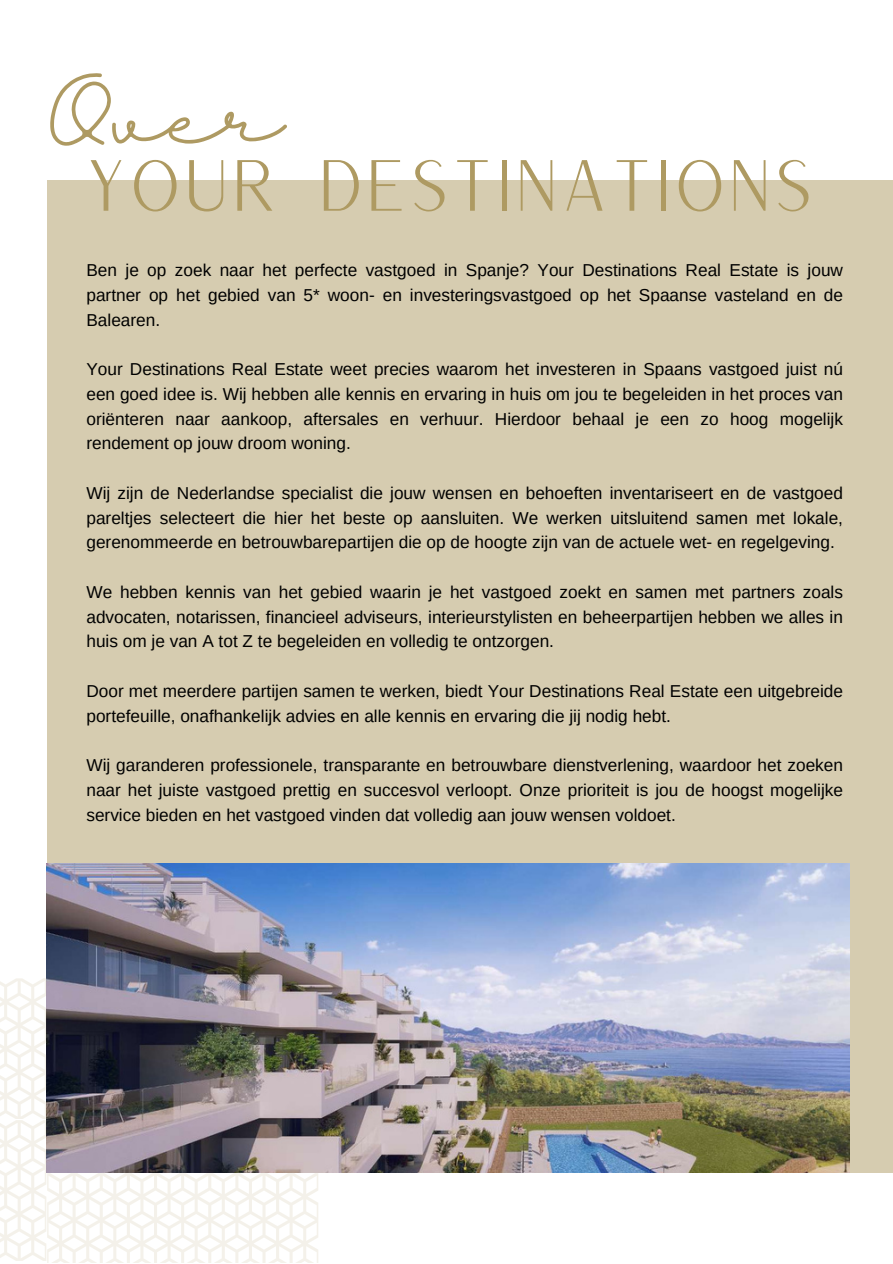
<style>
.page{position:relative;width:893px;height:1264px;background:#fff}
.page>*{position:absolute;margin:0;border:0;box-sizing:border-box;transform-origin:0 0}
.t1{font:70.5px "Versailles";color:#ae9a62}
.t2{font:69.75px "Halimun";color:#ae9a62}
.t3{font:17.25px/24.8px "Arimo";color:#000;text-align:justify}
</style>
<div class="page">
<div style="left:47px;top:180px;width:845px;height:993px;background:#d6ccb0"></div>
<img style="left:47px;top:863px;width:802px;height:309px">
<svg style="left:0;top:978px;width:318px;height:284px"></svg>
<p class="t2" style="left:47px;top:79px;width:238px">Over</p>
<p class="t1" style="left:84px;top:140px;width:732px">YOUR DESTINATIONS</p>
<p class="t3" style="left:86px;top:258px;width:758px">Ben je op zoek naar het perfecte vastgoed in Spanje? Your Destinations Real Estate is jouw partner op het gebied van 5* woon- en investeringsvastgoed op het Spaanse vasteland en de Balearen.</p>
<p class="t3" style="left:86px;top:357px;width:758px">Your Destinations Real Estate weet precies waarom het investeren in Spaans vastgoed juist nú een goed idee is. Wij hebben alle kennis en ervaring in huis om jou te begeleiden in het proces van oriënteren naar aankoop, aftersales en verhuur. Hierdoor behaal je een zo hoog mogelijk rendement op jouw droom woning.</p>
<p class="t3" style="left:86px;top:480px;width:758px">Wij zijn de Nederlandse specialist die jouw wensen en behoeften inventariseert en de vastgoed pareltjes selecteert die hier het beste op aansluiten. We werken uitsluitend samen met lokale, gerenommeerde en betrouwbarepartijen die op de hoogte zijn van de actuele wet- en regelgeving.</p>
<p class="t3" style="left:86px;top:579px;width:758px">We hebben kennis van het gebied waarin je het vastgoed zoekt en samen met partners zoals advocaten, notarissen, financieel adviseurs, interieurstylisten en beheerpartijen hebben we alles in huis om je van A tot Z te begeleiden en volledig te ontzorgen.</p>
<p class="t3" style="left:86px;top:678px;width:758px">Door met meerdere partijen samen te werken, biedt Your Destinations Real Estate een uitgebreide portefeuille, onafhankelijk advies en alle kennis en ervaring die jij nodig hebt.</p>
<p class="t3" style="left:86px;top:752px;width:758px">Wij garanderen professionele, transparante en betrouwbare dienstverlening, waardoor het zoeken naar het juiste vastgoed prettig en succesvol verloopt. Onze prioriteit is jou de hoogst mogelijke service bieden en het vastgoed vinden dat volledig aan jouw wensen voldoet.</p>
</div>
